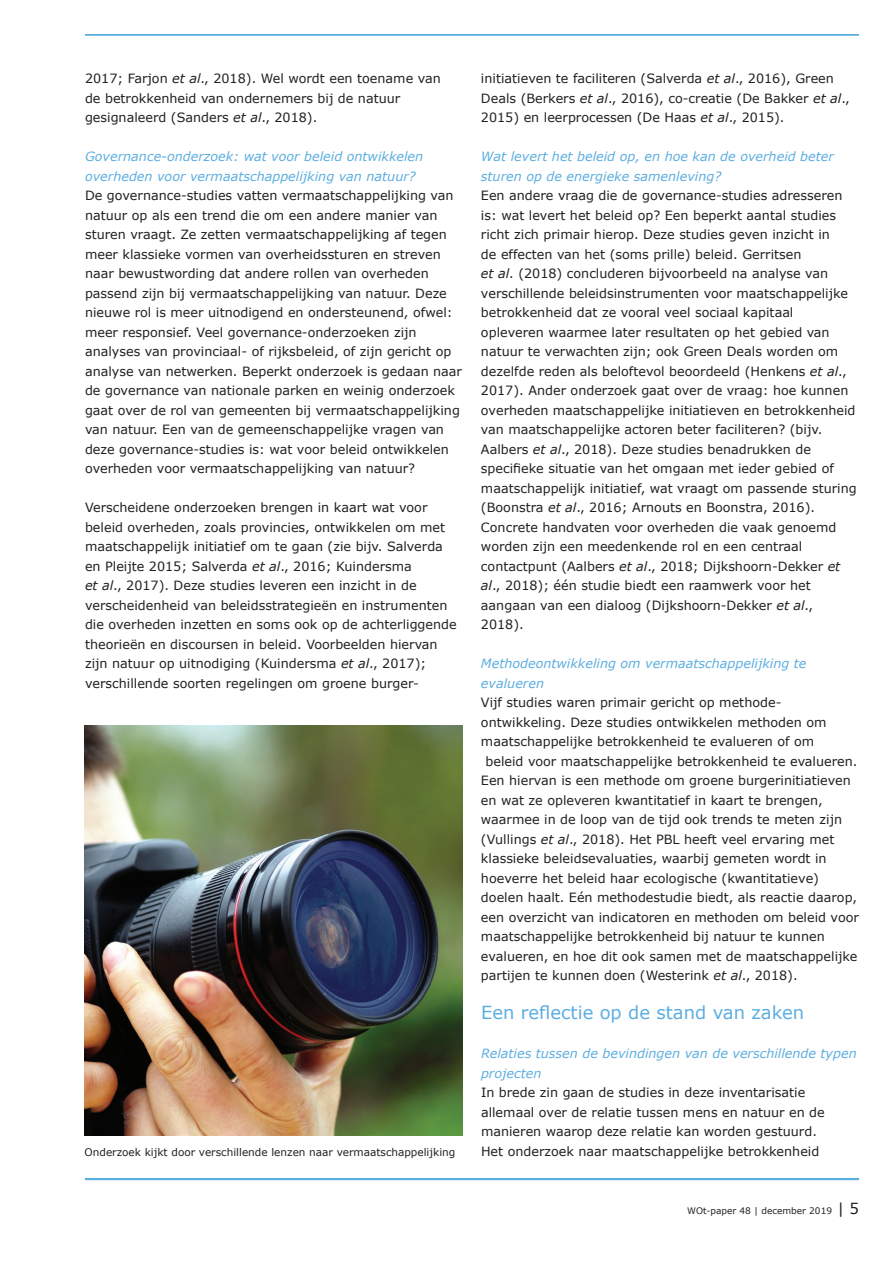
<style>
.page{position:relative;width:893px;height:1263px;background:#fff}
.page>*{position:absolute;margin:0;border:0;box-sizing:border-box;transform-origin:0 0}
.t1{font:18px "Verdana";color:#5daee0}
.t2{font:12.75px/19.5px "Verdana";color:#231f20}
.t3{font:italic 12.75px/19.5px "Verdana";color:#5daee0}
.t4{font:10.5px "Verdana";color:#231f20}
.t5{font:9px "Verdana";color:#231f20}
.s1{font-style:italic}
.s2{font-size:15px}
</style>
<div class="page">
<hr style="left:85px;top:1178px;width:774px;height:1px;background:#5daee0">
<hr style="left:85px;top:34px;width:774px;height:2px;background:#5daee0">
<hr style="left:85px;top:1179px;width:774px;height:1px;background:#5daee0">
<img style="left:85px;top:726px;width:377px;height:409px">
<p class="t2" style="left:85px;top:69px;width:357px">2017; Farjon <span class="s1">et al</span>., 2018). Wel wordt een toename van de betrokkenheid van ondernemers bij de natuur gesignaleerd (Sanders <span class="s1">et al</span>., 2018).</p>
<p class="t3" style="left:85px;top:147px;width:340px">Governance-onderzoek: wat voor beleid ontwikkelen overheden voor vermaatschappelijking van natuur?</p>
<p class="t2" style="left:85px;top:186px;width:379px">De governance-studies vatten vermaatschappelijking van natuur op als een trend die om een andere manier van sturen vraagt. Ze zetten vermaatschappelijking af tegen meer klassieke vormen van overheidssturen en streven naar bewustwording dat andere rollen van overheden passend zijn bij vermaatschappelijking van natuur. Deze nieuwe rol is meer uitnodigend en ondersteunend, ofwel: meer responsief. Veel governance-onderzoeken zijn analyses van provinciaal- of rijksbeleid, of zijn gericht op analyse van netwerken. Beperkt onderzoek is gedaan naar de governance van nationale parken en weinig onderzoek gaat over de rol van gemeenten bij vermaatschappelijking van natuur. Een van de gemeenschappelijke vragen van deze governance-studies is: wat voor beleid ontwikkelen overheden voor vermaatschappelijking van natuur?</p>
<p class="t2" style="left:85px;top:498px;width:373px">Verscheidene onderzoeken brengen in kaart wat voor beleid overheden, zoals provincies, ontwikkelen om met maatschappelijk initiatief om te gaan (zie bijv. Salverda en Pleijte 2015; Salverda <span class="s1">et al</span>., 2016; Kuindersma<br><span class="s1">et al</span>., 2017). Deze studies leveren een inzicht in de verscheidenheid van beleidsstrategieën en instrumenten die overheden inzetten en soms ook op de achterliggende theorieën en discoursen in beleid. Voorbeelden hiervan zijn natuur op uitnodiging (Kuindersma <span class="s1">et al</span>., 2017); verschillende soorten regelingen om groene burger-</p>
<p class="t2" style="left:481px;top:69px;width:370px">initiatieven te faciliteren (Salverda <span class="s1">et al</span>., 2016), Green<br>Deals (Berkers <span class="s1">et al</span>., 2016), co-creatie (De Bakker <span class="s1">et al</span>.,<br>2015) en leerprocessen (De Haas <span class="s1">et al</span>., 2015).</p>
<p class="t3" style="left:481px;top:147px;width:354px">Wat levert het beleid op, en hoe kan de overheid beter sturen op de energieke samenleving?</p>
<p class="t2" style="left:481px;top:186px;width:377px">Een andere vraag die de governance-studies adresseren is: wat levert het beleid op? Een beperkt aantal studies richt zich primair hierop. Deze studies geven inzicht in<br>de effecten van het (soms prille) beleid. Gerritsen<br><span class="s1">et al</span>. (2018) concluderen bijvoorbeeld na analyse van verschillende beleidsinstrumenten voor maatschappelijke betrokkenheid dat ze vooral veel sociaal kapitaal opleveren waarmee later resultaten op het gebied van natuur te verwachten zijn; ook Green Deals worden om dezelfde reden als beloftevol beoordeeld (Henkens <span class="s1">et al</span>., 2017). Ander onderzoek gaat over de vraag: hoe kunnen overheden maatschappelijke initiatieven en betrokkenheid van maatschappelijke actoren beter faciliteren? (bijv.<br>Aalbers <span class="s1">et al</span>., 2018). Deze studies benadrukken de specifieke situatie van het omgaan met ieder gebied of maatschappelijk initiatief, wat vraagt om passende sturing (Boonstra <span class="s1">et al</span>., 2016; Arnouts en Boonstra, 2016).<br>Concrete handvaten voor overheden die vaak genoemd worden zijn een meedenkende rol en een centraal contactpunt (Aalbers <span class="s1">et al</span>., 2018; Dijkshoorn-Dekker <span class="s1">et al</span>., 2018); één studie biedt een raamwerk voor het aangaan van een dialoog (Dijkshoorn-Dekker <span class="s1">et al</span>., 2018).</p>
<p class="t3" style="left:481px;top:653px;width:327px">Methodeontwikkeling om vermaatschappelijking te evalueren</p>
<p class="t2" style="left:481px;top:692px;width:300px">Vijf studies waren primair gericht op methode-</p>
<p class="t2" style="left:481px;top:712px;width:347px">ontwikkeling. Deze studies ontwikkelen methoden om</p>
<p class="t2" style="left:481px;top:731px;width:335px">maatschappelijke betrokkenheid te evalueren of om</p>
<p class="t2" style="left:485px;top:751px;width:374px">beleid voor maatschappelijke betrokkenheid te evalueren.</p>
<p class="t2" style="left:481px;top:770px;width:371px">Een hiervan is een methode om groene burgerinitiatieven</p>
<p class="t2" style="left:481px;top:790px;width:343px">en wat ze opleveren kwantitatief in kaart te brengen,</p>
<p class="t2" style="left:481px;top:809px;width:363px">waarmee in de loop van de tijd ook trends te meten zijn</p>
<p class="t2" style="left:481px;top:829px;width:355px">(Vullings <span class="s1">et al</span>., 2018). Het PBL heeft veel ervaring met</p>
<p class="t2" style="left:481px;top:848px;width:347px">klassieke beleidsevaluaties, waarbij gemeten wordt in</p>
<p class="t2" style="left:481px;top:868px;width:340px">hoeverre het beleid haar ecologische (kwantitatieve)</p>
<p class="t2" style="left:481px;top:887px;width:377px">doelen haalt. Eén methodestudie biedt, als reactie daarop,</p>
<p class="t2" style="left:481px;top:907px;width:379px">een overzicht van indicatoren en methoden om beleid voor</p>
<p class="t2" style="left:481px;top:926px;width:345px">maatschappelijke betrokkenheid bij natuur te kunnen</p>
<p class="t2" style="left:481px;top:946px;width:378px">evalueren, en hoe dit ook samen met de maatschappelijke</p>
<p class="t2" style="left:481px;top:965px;width:318px">partijen te kunnen doen (Westerink <span class="s1">et al</span>., 2018).</p>
<h1 class="t1" style="left:481px;top:1000px;width:325px">Een reflectie op de stand van zaken</h1>
<p class="t3" style="left:481px;top:1044px;width:377px">Relaties tussen de bevindingen van de verschillende typen projecten</p>
<p class="t2" style="left:481px;top:1083px;width:345px">In brede zin gaan de studies in deze inventarisatie allemaal over de relatie tussen mens en natuur en de manieren waarop deze relatie kan worden gestuurd.</p>
<p class="t4" style="left:85px;top:1145px;width:372px">Onderzoek kijkt door verschillende lenzen naar vermaatschappelijking</p>
<p class="t2" style="left:481px;top:1141px;width:340px">Het onderzoek naar maatschappelijke betrokkenheid</p>
<p class="t5" style="left:687px;top:1205px;width:173px">WOt-paper 48 | december 2019 <span class="s2">| 5</span></p>
</div>
